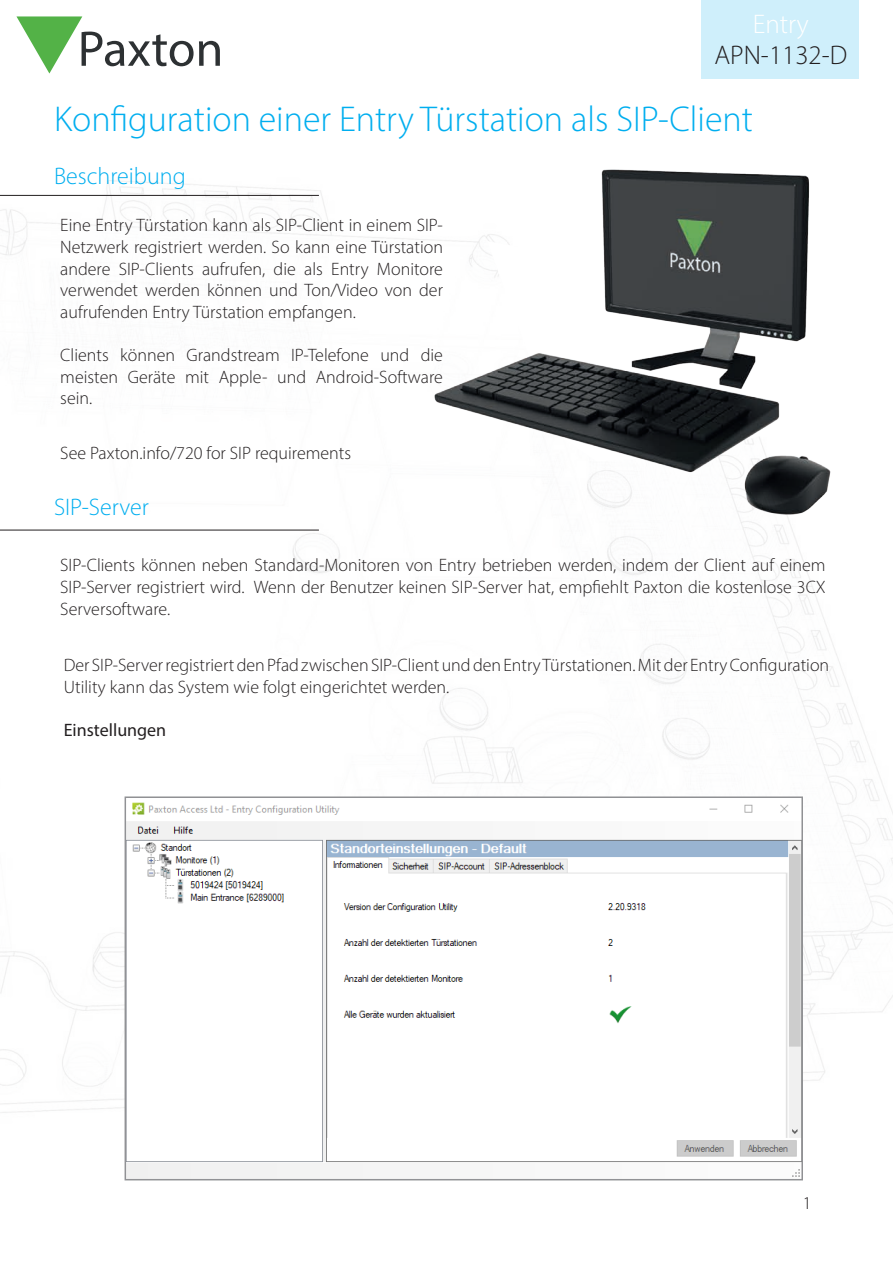
<style>
.page{position:relative;width:893px;height:1263px;background:#fff}
.page>*{position:absolute;margin:0;border:0;box-sizing:border-box;transform-origin:0 0}
.AN_Title{font:300 36px "Myriad Pro";color:#00aeef}
.AN_Title-2{font:300 27px "Myriad Pro";color:#231f20}
.AN_Title-3{font:300 27px "Myriad Pro";color:#fff}
.Section_title_-_White{font:300 24px "Myriad Pro";color:#00aeef}
.Text_-_12pt{font:300 18px/21.6px "Myriad Pro";color:#231f20;text-align:justify}
.Text_-_12pt_bold{font:18px "Myriad Pro";color:#231f20}
</style>
<div class="page">
<svg style="left:16px;top:16px;width:119px;height:58px"></svg>
<img style="left:0;top:180px;width:893px;height:1001px">
<img style="left:135px;top:0;width:758px;height:613px">
<hr style="left:0;top:195px;width:319px;height:1px;background:#231f20">
<hr style="left:0;top:530px;width:319px;height:1px;background:#231f20">
<div style="left:702px;top:0;width:157px;height:79px;background:#cfeffb"></div>
<img style="left:128px;top:799px;width:672px;height:378px">
<div style="left:125px;top:796px;width:678px;height:384px;border:2px solid #919295"></div>
<p class="AN_Title-3" style="left:753px;top:8px;width:58px">Entry</p>
<p class="AN_Title-2" style="left:714px;top:39px;width:134px">APN-1132-D</p>
<p class="AN_Title" style="left:54px;top:98px;width:700px">Konfiguration einer Entry Türstation als SIP-Client</p>
<p class="Section_title_-_White" style="left:54px;top:161px;width:133px">Beschreibung</p>
<p class="Text_-_12pt" style="left:60px;top:214px;width:384px">Eine Entry Türstation kann als SIP-Client in einem SIP-Netzwerk registriert werden. So kann eine Türstation andere SIP-Clients aufrufen, die als Entry Monitore verwendet werden können und Ton/Video von der aufrufenden Entry Türstation empfangen.</p>
<p class="Text_-_12pt" style="left:60px;top:344px;width:384px">Clients können Grandstream IP-Telefone und die meisten Geräte mit Apple- und Android-Software sein.</p>
<p class="Text_-_12pt" style="left:60px;top:442px;width:292px">See Paxton.info/720 for SIP requirements</p>
<p class="Section_title_-_White" style="left:54px;top:492px;width:97px">SIP-Server</p>
<p class="Text_-_12pt" style="left:60px;top:554px;width:767px">SIP-Clients können neben Standard-Monitoren von Entry betrieben werden, indem der Client auf einem SIP-Server registriert wird. Wenn der Benutzer keinen SIP-Server hat, empfiehlt Paxton die kostenlose 3CX Serversoftware.</p>
<p class="Text_-_12pt" style="left:64px;top:654px;width:767px">Der SIP-Server registriert den Pfad zwischen SIP-Client und den Entry Türstationen. Mit der Entry Configuration<br>Utility kann das System wie folgt eingerichtet werden.</p>
<p class="Text_-_12pt_bold" style="left:64px;top:719px;width:104px">Einstellungen</p>
<p class="Text_-_12pt" style="left:803px;top:1192px;width:10px">1</p>
</div>
